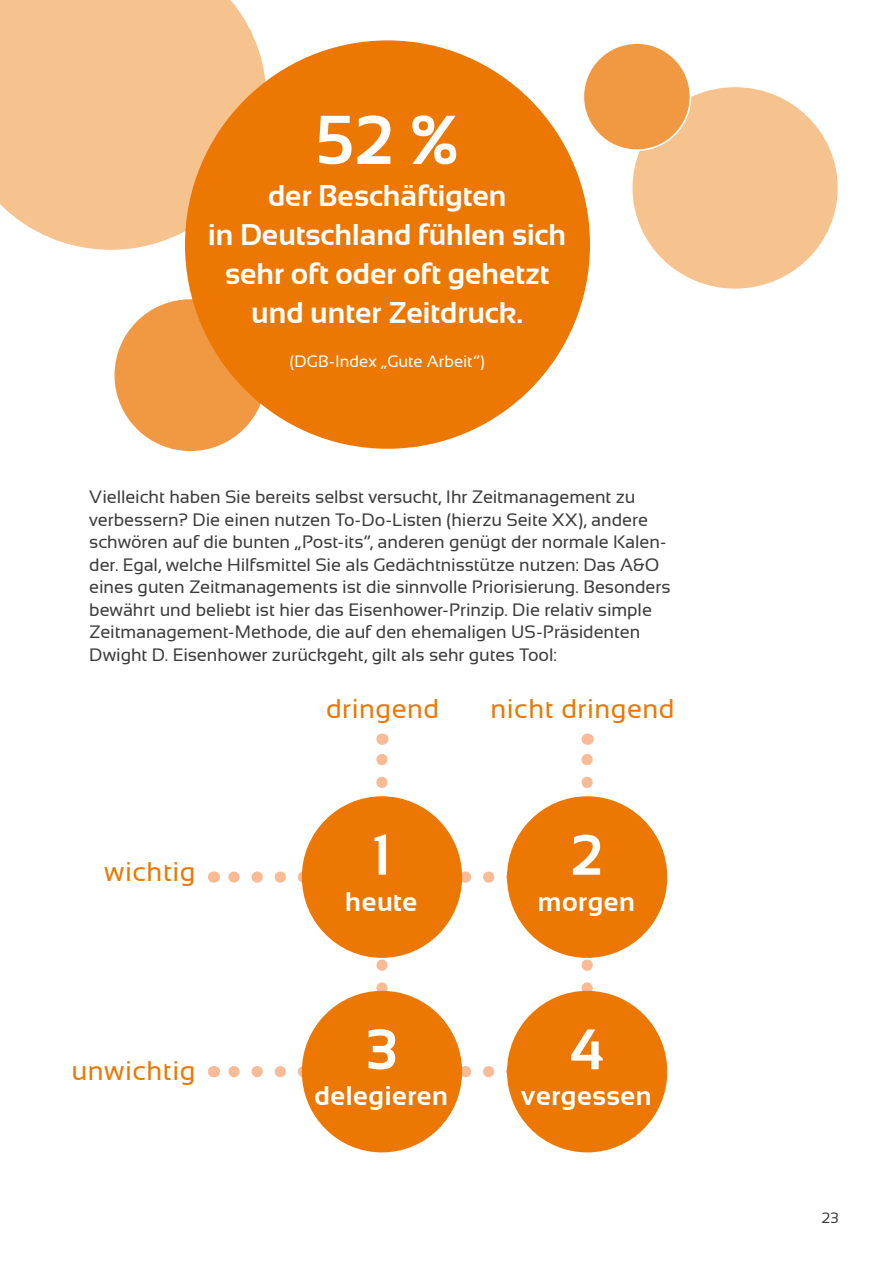
<style>
.page{position:relative;width:893px;height:1263px;background:#fff}
.page>*{position:absolute;margin:0;border:0;box-sizing:border-box;transform-origin:0 0}
.t1{font:700 69px "Sansation";color:#fff}
.t2{font:700 57px "Sansation";color:#fff}
.t3{font:700 30px/39px "Sansation";color:#fff;text-align:center}
.t4{font:27px "Sansation";letter-spacing:.02em;color:#ed7703}
.t5{font:700 27px "Sansation";letter-spacing:.02em;color:#fff}
.t6{font:18px/22.5px "Sansation";letter-spacing:-.005em;color:#3c3c3c}
.t7{font:16.5px "Sansation";letter-spacing:.005em;color:#fff}
.t8{font:15px "Sansation";color:#3c3c3c}
</style>
<div class="page">
<div style="left:0;top:0;width:266px;height:250px;background:#f6c28e"></div>
<div style="left:632px;top:87px;width:206px;height:202px;background:#f6c28e;border-radius:50%"></div>
<div style="left:114px;top:298px;width:153px;height:154px;background:#f19942;border-radius:50%"></div>
<div style="left:583px;top:43px;width:107px;height:107px;background:#f19942;border-radius:50%"></div>
<div style="left:582px;top:42px;width:109px;height:109px;border:2px solid #fff;border-radius:50%"></div>
<div style="left:185px;top:40px;width:405px;height:409px;background:#ed7703;border-radius:50%"></div>
<svg style="left:213px;top:871px;width:1px;height:12px"></svg>
<svg style="left:228px;top:733px;width:376px;height:369px"></svg>
<div style="left:302px;top:796px;width:160px;height:162px;background:#ed7703;border-radius:50%"></div>
<div style="left:507px;top:796px;width:160px;height:162px;background:#ed7703;border-radius:50%"></div>
<div style="left:302px;top:991px;width:160px;height:161px;background:#ed7703;border-radius:50%"></div>
<div style="left:507px;top:991px;width:160px;height:161px;background:#ed7703;border-radius:50%"></div>
<h1 class="t1" style="left:315px;top:102px;width:146px">52 %</h1>
<h3 class="t3" style="left:208px;top:176px;width:359px">der Beschäftigten<br>in Deutschland fühlen sich sehr oft oder oft gehetzt und unter Zeitdruck.</h3>
<p class="t7" style="left:290px;top:352px;width:197px">(DGB-Index „Gute Arbeit“)</p>
<p class="t6" style="left:89px;top:486px;width:583px">Vielleicht haben Sie bereits selbst versucht, Ihr Zeitmanagement zu verbessern? Die einen nutzen To-Do-Listen (hierzu Seite XX), andere schwören auf die bunten „Post-its“, anderen genügt der normale Kalen&shy;der. Egal, welche Hilfsmittel Sie als Gedächtnisstütze nutzen: Das A&amp;O eines guten Zeitmanagements ist die sinnvolle Priorisierung. Besonders bewährt und beliebt ist hier das Eisenhower-Prinzip. Die relativ simple Zeitmanagement-Methode, die auf den ehemaligen US-Präsidenten Dwight D. Eisenhower zurückgeht, gilt als sehr gutes Tool:</p>
<h3 class="t4" style="left:104px;top:857px;width:93px">wichtig</h3>
<h3 class="t4" style="left:71px;top:1056px;width:126px">unwichtig</h3>
<h3 class="t4" style="left:326px;top:693px;width:115px">dringend</h3>
<h2 class="t2" style="left:372px;top:823px;width:21px">1</h2>
<h3 class="t5" style="left:345px;top:886px;width:74px">heute</h3>
<h2 class="t2" style="left:366px;top:1018px;width:33px">3</h2>
<h3 class="t5" style="left:315px;top:1081px;width:135px">delegieren</h3>
<h3 class="t4" style="left:490px;top:693px;width:186px">nicht dringend</h3>
<h2 class="t2" style="left:570px;top:823px;width:34px">2</h2>
<h3 class="t5" style="left:538px;top:886px;width:99px">morgen</h3>
<h2 class="t2" style="left:569px;top:1018px;width:35px">4</h2>
<h3 class="t5" style="left:521px;top:1081px;width:132px">vergessen</h3>
<p class="t8" style="left:822px;top:1209px;width:19px">23</p>
</div>
